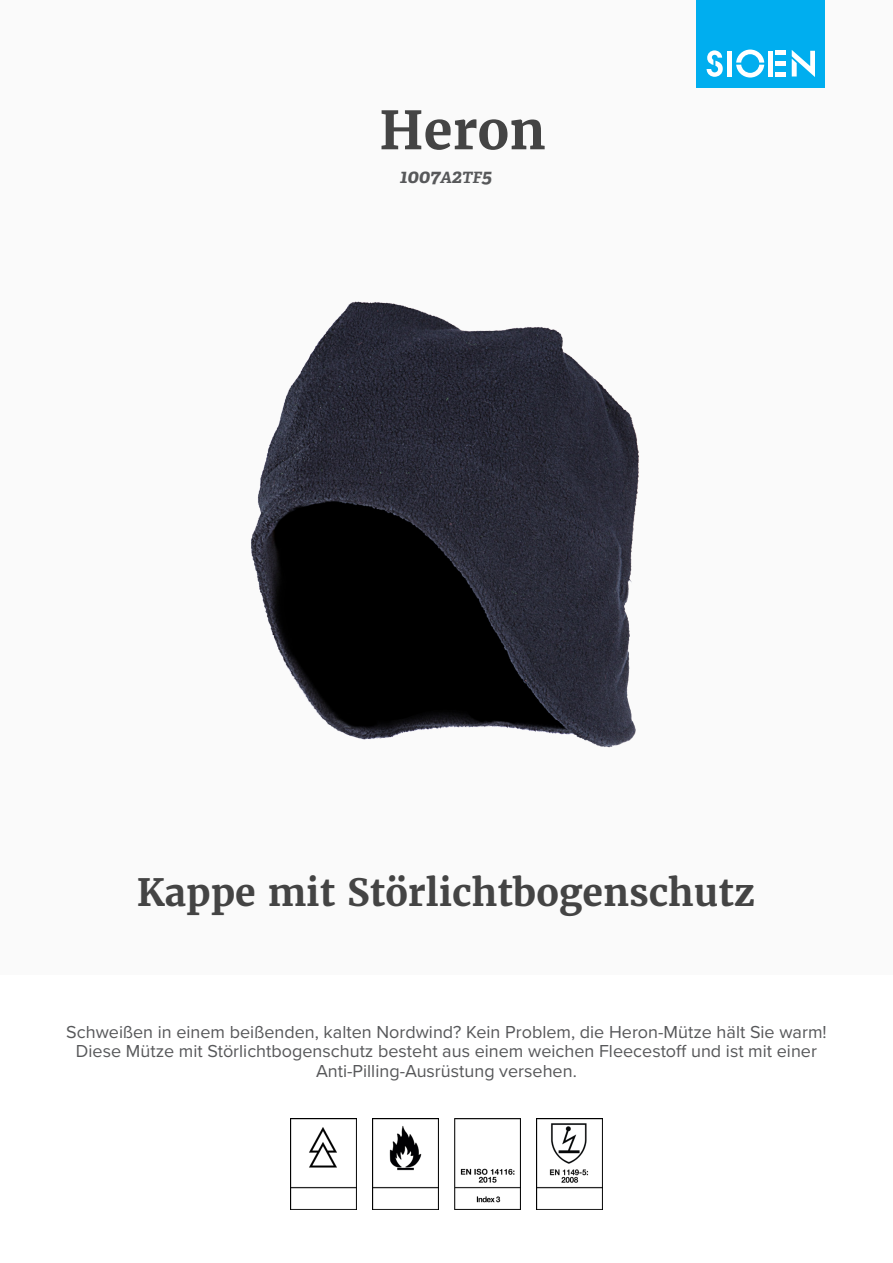
<style>
.page{position:relative;width:893px;height:1263px;background:#fff}
.page>*{position:absolute;margin:0;border:0;box-sizing:border-box;transform-origin:0 0}
.product_name{font:700 52.5px "Merriweather";color:#444}
.product_h2{font:700 37.5px "Merriweather";color:#444}
.product_ref{font:italic 700 19.5px "Adelle";color:#57585a}
.product_description{font:18px/19.5px "Proxima Nova";color:#57585a;text-align:center}
.s1{font-size:15.6px}
</style>
<div class="page">
<div style="left:0;top:0;width:893px;height:974px;background:#fafafa"></div>
<div style="left:697px;top:0;width:128px;height:88px;background:#00aeef"></div>
<svg style="left:707px;top:50px;width:16px;height:27px"></svg>
<svg style="left:736px;top:50px;width:28px;height:28px"></svg>
<div style="left:727px;top:51px;width:5px;height:26px;background:#fff"></div>
<div style="left:768px;top:51px;width:5px;height:26px;background:#fff"></div>
<div style="left:775px;top:72px;width:11px;height:5px;background:#fff"></div>
<div style="left:775px;top:61px;width:11px;height:5px;background:#fff"></div>
<hr style="left:775px;top:51px;width:11px;height:4px;background:#fff">
<svg style="left:792px;top:50px;width:23px;height:27px"></svg>
<img style="left:290px;top:1118px;width:66px;height:92px">
<img style="left:372px;top:1118px;width:66px;height:92px">
<img style="left:454px;top:1118px;width:67px;height:92px">
<img style="left:536px;top:1118px;width:67px;height:92px">
<img style="left:251px;top:301px;width:388px;height:447px">
<p class="product_name" style="left:379px;top:97px;width:168px">Heron</p>
<p class="product_ref" style="left:400px;top:164px;width:94px">1007<span class="s1">A</span>2<span class="s1">TF</span>5</p>
<p class="product_h2" style="left:137px;top:868px;width:620px">Kappe mit Störlichtbogenschutz</p>
<p class="product_description" style="left:66px;top:1021px;width:762px">Schweißen in einem beißenden, kalten Nordwind? Kein Problem, die Heron-Mütze hält Sie warm!<br>Diese Mütze mit Störlichtbogenschutz besteht aus einem weichen Fleecestoff und ist mit einer<br>Anti-Pilling-Ausrüstung versehen.</p>
</div>
